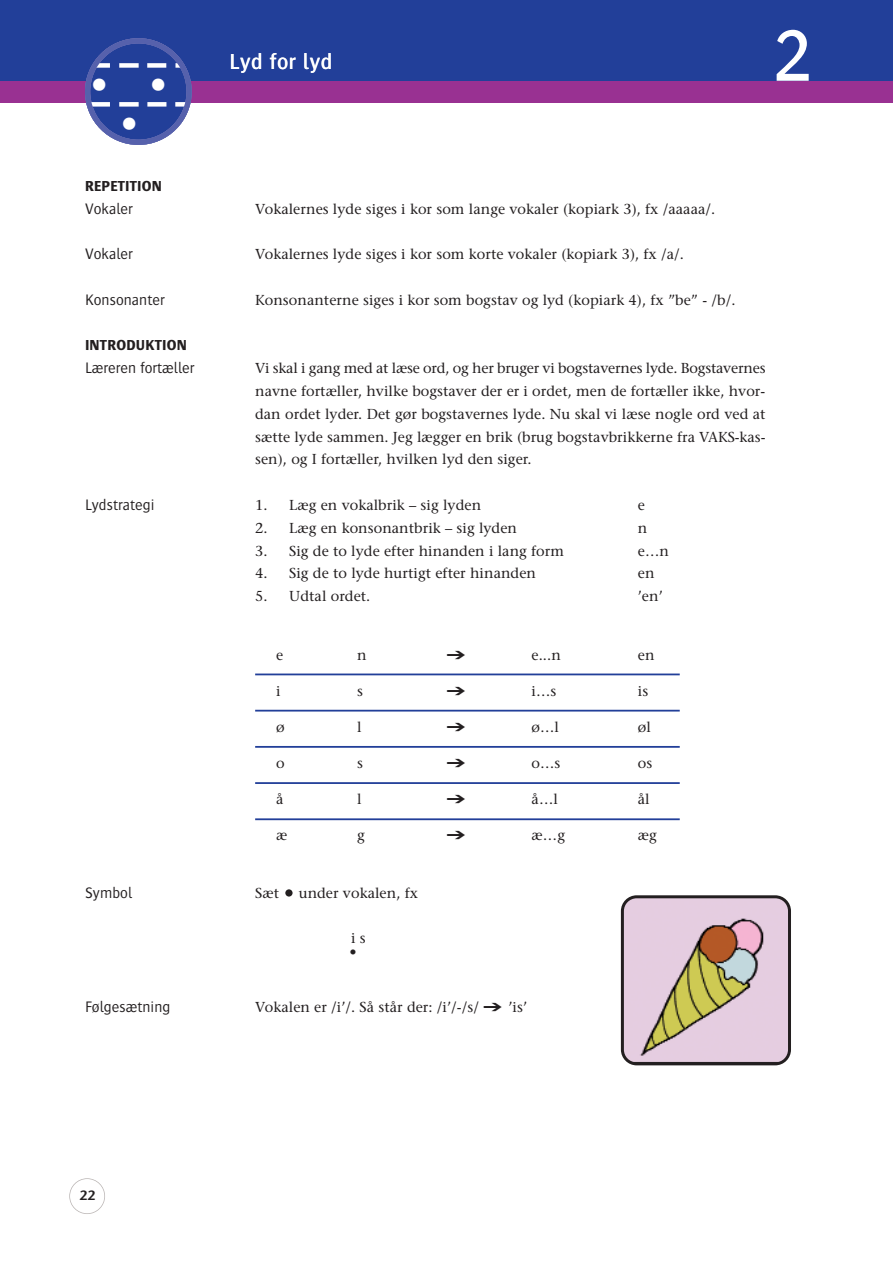
<style>
.page{position:relative;width:893px;height:1263px;background:#fff}
.page>*{position:absolute;margin:0;border:0;box-sizing:border-box;transform-origin:0 0}
.t1{font:75px "Bosis";color:#fff}
.t2{font:22.5px "Bosis";letter-spacing:.03em;color:#fff}
.t3{font:300 15.75px "Bosis";letter-spacing:.005em;color:#231f20}
.t4{font:700 15px "Bosis";letter-spacing:.015em;color:#231f20}
.t5{font:15px "MS Gothic";color:#fff}
.t6{font:14.4px/22.8px "Stone Serif";letter-spacing:.005em;color:#231f20;text-align:justify}
.t7{font:600 13.5px "Stone Sans";color:#231f20}
</style>
<div class="page">
<div style="left:0;top:0;width:892px;height:103px;background:#993192"></div>
<div style="left:0;top:0;width:892px;height:81px;background:#223f99"></div>
<div style="left:285px;top:889px;width:8px;height:8px;background:#231f20;border-radius:50%"></div>
<div style="left:69px;top:1178px;width:36px;height:36px;border:2px solid #bab5b4;border-radius:50%"></div>
<hr style="left:255px;top:674px;width:425px;height:1px;background:#223f99">
<hr style="left:255px;top:710px;width:425px;height:2px;background:#223f99">
<hr style="left:255px;top:746px;width:425px;height:2px;background:#223f99">
<hr style="left:255px;top:782px;width:425px;height:2px;background:#223f99">
<hr style="left:255px;top:818px;width:425px;height:2px;background:#223f99">
<svg style="left:85px;top:38px;width:107px;height:107px"></svg>
<svg style="left:621px;top:895px;width:170px;height:170px"></svg>
<p class="t5" style="left:92px;top:76px;width:17px">●</p>
<p class="t5" style="left:151px;top:76px;width:17px">●</p>
<p class="t5" style="left:122px;top:115px;width:17px">●</p>
<p class="t4" style="left:85px;top:180px;width:78px">REPETITION</p>
<p class="t3" style="left:85px;top:202px;width:49px">Vokaler</p>
<p class="t3" style="left:85px;top:248px;width:49px">Vokaler</p>
<p class="t3" style="left:85px;top:294px;width:81px">Konsonanter</p>
<p class="t4" style="left:85px;top:340px;width:103px">INTRODUKTION</p>
<p class="t3" style="left:85px;top:362px;width:111px">Læreren fortæller</p>
<p class="t3" style="left:85px;top:499px;width:71px">Lydstrategi</p>
<p class="t3" style="left:85px;top:886px;width:49px">Symbol</p>
<p class="t3" style="left:85px;top:1000px;width:87px">Følgesætning</p>
<h2 class="t2" style="left:230px;top:53px;width:104px">Lyd for lyd</h2>
<h1 class="t1" style="left:773px;top:28px;width:40px">2</h1>
<p class="t6" style="left:255px;top:199px;width:462px">Vokalernes lyde siges i kor som lange vokaler (kopiark 3), fx /aaaaa/.</p>
<p class="t6" style="left:255px;top:244px;width:430px">Vokalernes lyde siges i kor som korte vokaler (kopiark 3), fx /a/.</p>
<p class="t6" style="left:255px;top:290px;width:482px">Konsonanterne siges i kor som bogstav og lyd (kopiark 4), fx ”be” - /b/.</p>
<p class="t6" style="left:255px;top:358px;width:512px">Vi skal i gang med at læse ord, og her bruger vi bogstavernes lyde. Bogstavernes navne fortæller, hvilke bogstaver der er i ordet, men de fortæller ikke, hvor&shy;dan ordet lyder. Det gør bogstavernes lyde. Nu skal vi læse nogle ord ved at sætte lyde sammen. Jeg lægger en brik (brug bogstavbrikkerne fra VAKS-kas&shy;sen), og I fortæller, hvilken lyd den siger.</p>
<p class="t6" style="left:255px;top:495px;width:227px">1. Læg en vokalbrik – sig lyden</p>
<p class="t6" style="left:638px;top:495px;width:9px">e</p>
<p class="t6" style="left:255px;top:518px;width:263px">2. Læg en konsonantbrik – sig lyden</p>
<p class="t6" style="left:638px;top:518px;width:11px">n</p>
<p class="t6" style="left:255px;top:541px;width:310px">3. Sig de to lyde efter hinanden i lang form</p>
<p class="t6" style="left:638px;top:541px;width:33px">e…n</p>
<p class="t6" style="left:255px;top:564px;width:282px">4. Sig de to lyde hurtigt efter hinanden</p>
<p class="t6" style="left:638px;top:564px;width:18px">en</p>
<p class="t6" style="left:255px;top:586px;width:117px">5. Udtal ordet.</p>
<p class="t6" style="left:638px;top:586px;width:26px">’en’</p>
<p class="t6" style="left:276px;top:645px;width:9px">e</p>
<p class="t6" style="left:357px;top:645px;width:11px">n</p>
<p class="t6" style="left:531px;top:645px;width:31px">e...n</p>
<p class="t6" style="left:638px;top:645px;width:18px">en</p>
<p class="t6" style="left:276px;top:681px;width:6px">i</p>
<p class="t6" style="left:357px;top:681px;width:7px">s</p>
<p class="t6" style="left:531px;top:681px;width:26px">i…s</p>
<p class="t6" style="left:638px;top:681px;width:12px">is</p>
<p class="t6" style="left:276px;top:717px;width:10px">ø</p>
<p class="t6" style="left:357px;top:717px;width:6px">l</p>
<p class="t6" style="left:531px;top:717px;width:29px">ø…l</p>
<p class="t6" style="left:638px;top:717px;width:15px">øl</p>
<p class="t6" style="left:276px;top:753px;width:10px">o</p>
<p class="t6" style="left:357px;top:753px;width:7px">s</p>
<p class="t6" style="left:531px;top:753px;width:30px">o…s</p>
<p class="t6" style="left:638px;top:753px;width:16px">os</p>
<p class="t6" style="left:276px;top:789px;width:9px">å</p>
<p class="t6" style="left:357px;top:789px;width:6px">l</p>
<p class="t6" style="left:531px;top:789px;width:28px">å…l</p>
<p class="t6" style="left:638px;top:789px;width:13px">ål</p>
<p class="t6" style="left:276px;top:825px;width:13px">æ</p>
<p class="t6" style="left:357px;top:825px;width:9px">g</p>
<p class="t6" style="left:531px;top:825px;width:35px">æ…g</p>
<p class="t6" style="left:638px;top:825px;width:20px">æg</p>
<p class="t6" style="left:255px;top:883px;width:25px">Sæt</p>
<p class="t6" style="left:299px;top:883px;width:121px">under vokalen, fx</p>
<p class="t6" style="left:350px;top:933px;width:18px;line-height:13.8px">i s •</p>
<p class="t6" style="left:255px;top:997px;width:273px">Vokalen er /i’/. Så står der: /i’/-/s/ ➔ ’is’</p>
<p class="t7" style="left:80px;top:1190px;width:17px">22</p>
</div>
